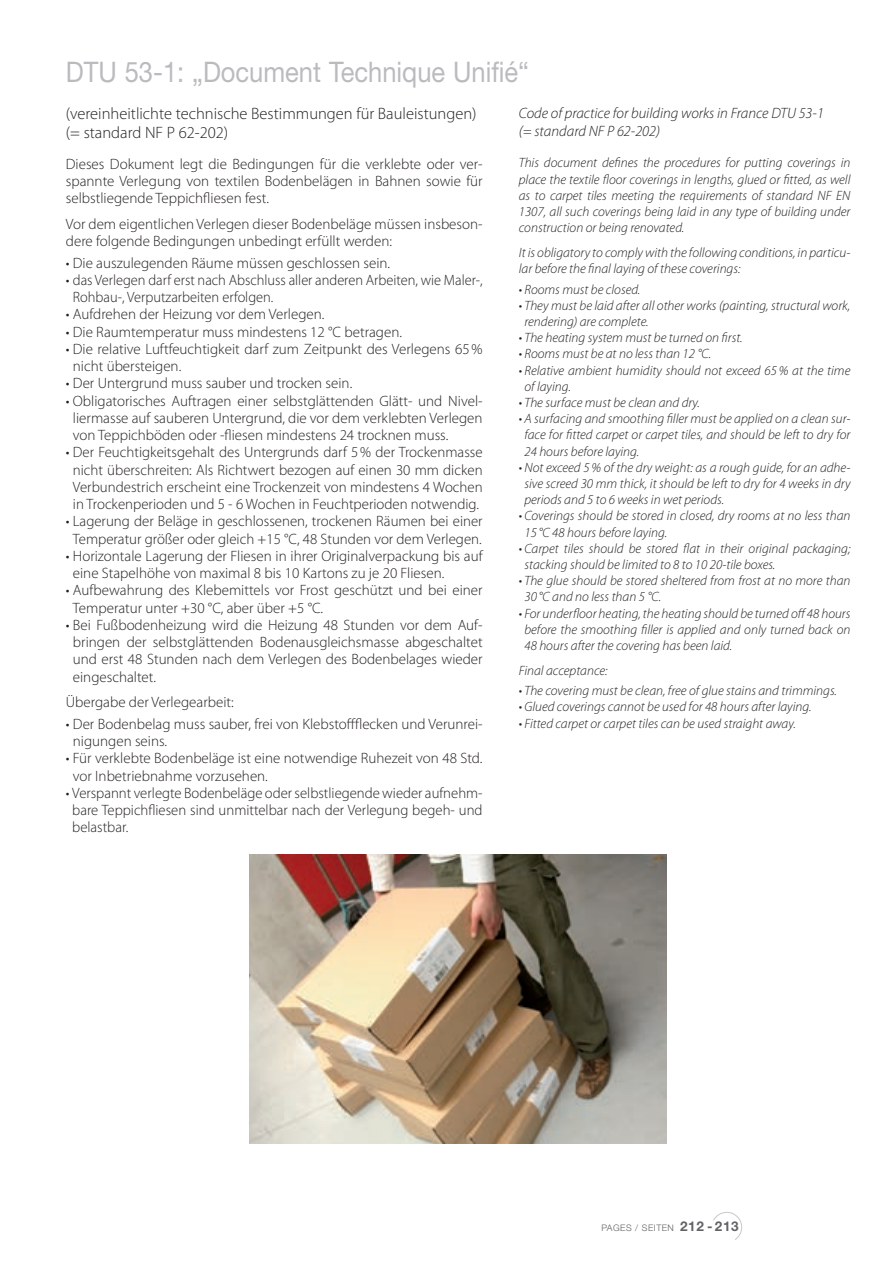
<style>
.page{position:relative;width:893px;height:1263px;background:#fff}
.page>*{position:absolute;margin:0;border:0;box-sizing:border-box;transform-origin:0 0}
.F-Titre__1{font:28.35px "Helvetica Neue";color:#babbbe;scale:.9 1}
.t1{font:300 16.5px/19.8px "Myriad Pro";color:#231f20}
.t2{font:300 15px/17.2px "Myriad Pro";color:#231f20}
.t3{font:italic 300 15px/18px "Myriad Pro";color:#231f20}
.t4{font:italic 300 13.5px/16.2px "Myriad Pro";color:#231f20}
.t5{font:300 9px "Helvetica Neue";letter-spacing:.05em;color:#636366}
.s1{font-weight:700;font-size:13.5px}
</style>
<div class="page">
<img style="left:250px;top:855px;width:416px;height:289px">
<svg style="left:713px;top:1212px;width:29px;height:28px"></svg>
<p class="F-Titre__1" style="left:66px;top:55px;width:516px">DTU 53-1: „Document Technique Unifié“</p>
<p class="t1" style="left:66px;top:103px;width:412px">(vereinheitlichte technische Bestimmungen für Bauleistungen) (= standard NF P 62-202)</p>
<p class="t2" style="left:66px;top:155px;width:418px;text-align:justify">Dieses Dokument legt die Bedingungen für die verklebte oder ver&shy;spannte Verlegung von textilen Bodenbelägen in Bahnen sowie für selbstliegende Teppichfliesen fest.</p>
<p class="t2" style="left:66px;top:215px;width:418px">Vor dem eigentlichen Verlegen dieser Bodenbeläge müssen insbeson&shy;dere folgende Bedingungen unbedingt erfüllt werden:</p>
<p class="t2" style="left:66px;top:254px;width:326px">• Die auszulegenden Räume müssen geschlossen sein.</p>
<p class="t2" style="left:73px;top:271px;width:411px;text-indent:-7px">• das Verlegen darf erst nach Abschluss aller anderen Arbeiten, wie Maler-,<br>Rohbau-, Verputzarbeiten erfolgen.</p>
<p class="t2" style="left:66px;top:306px;width:260px">• Aufdrehen der Heizung vor dem Verlegen.</p>
<p class="t2" style="left:66px;top:323px;width:338px">• Die Raumtemperatur muss mindestens 12 °C betragen.</p>
<p class="t2" style="left:73px;top:340px;width:411px;text-indent:-7px">• Die relative Luftfeuchtigkeit darf zum Zeitpunkt des Verlegens 65% nicht übersteigen.</p>
<p class="t2" style="left:66px;top:375px;width:288px">• Der Untergrund muss sauber und trocken sein.</p>
<p class="t2" style="left:73px;top:392px;width:411px;text-align:justify;text-indent:-7px">• Obligatorisches Auftragen einer selbstglättenden Glätt- und Nivel&shy;liermasse auf sauberen Untergrund, die vor dem verklebten Verlegen von Teppichböden oder -fliesen mindestens 24 trocknen muss.</p>
<p class="t2" style="left:66px;top:444px;width:418px;text-align:center">• Der Feuchtigkeitsgehalt des Untergrunds darf 5% der Trockenmasse nicht überschreiten: Als Richtwert bezogen auf einen 30 mm dicken Verbundestrich erscheint eine Trockenzeit von mindestens 4 Wochen in Trockenperioden und 5 - 6 Wochen in Feuchtperioden notwendig.</p>
<p class="t2" style="left:66px;top:513px;width:418px;text-align:center">• Lagerung der Beläge in geschlossenen, trockenen Räumen bei einer<br>Temperatur größer oder gleich +15 °C, 48 Stunden vor dem Verlegen.</p>
<p class="t2" style="left:73px;top:547px;width:411px;text-indent:-7px">• Horizontale Lagerung der Fliesen in ihrer Originalverpackung bis auf eine Stapelhöhe von maximal 8 bis 10 Kartons zu je 20 Fliesen.</p>
<p class="t2" style="left:73px;top:582px;width:411px;text-indent:-7px">• Aufbewahrung des Klebemittels vor Frost geschützt und bei einer<br>Temperatur unter +30 °C, aber über +5 °C.</p>
<p class="t2" style="left:73px;top:616px;width:411px;text-align:justify;text-indent:-7px">• Bei Fußbodenheizung wird die Heizung 48 Stunden vor dem Auf&shy;bringen der selbstglättenden Bodenausgleichsmasse abgeschaltet und erst 48 Stunden nach dem Verlegen des Bodenbelages wieder eingeschaltet.</p>
<p class="t2" style="left:66px;top:694px;width:169px">Übergabe der Verlegearbeit:</p>
<p class="t2" style="left:73px;top:715px;width:411px;text-indent:-7px">• Der Bodenbelag muss sauber, frei von Klebstoffflecken und Verunrei&shy;nigungen seins.</p>
<p class="t2" style="left:73px;top:750px;width:411px;text-indent:-7px">• Für verklebte Bodenbeläge ist eine notwendige Ruhezeit von 48 Std. vor Inbetriebnahme vorzusehen.</p>
<p class="t2" style="left:72px;top:784px;width:412px;text-align:justify;text-indent:-6px">• Verspannt verlegte Bodenbeläge oder selbstliegende wieder aufnehm&shy;bare Teppichfliesen sind unmittelbar nach der Verlegung begeh- und belastbar.</p>
<p class="t3" style="left:519px;top:103px;width:307px">Code of practice for building works in France DTU 53-1 (= standard NF P 62-202)</p>
<p class="t4" style="left:519px;top:155px;width:333px;text-align:justify">This document defines the procedures for putting coverings in place the textile floor coverings in lengths, glued or fitted, as well as to carpet tiles meeting the requirements of standard NF EN 1307, all such coverings being laid in any type of building under construction or being renovated.</p>
<p class="t4" style="left:519px;top:244px;width:333px">It is obligatory to comply with the following conditions, in particu&shy;lar before the final laying of these coverings:</p>
<p class="t4" style="left:519px;top:281px;width:123px">• Rooms must be closed.</p>
<p class="t4" style="left:524px;top:297px;width:327px;text-indent:-6px">• They must be laid after all other works (painting, structural work, rendering) are complete.</p>
<p class="t4" style="left:519px;top:329px;width:225px">• The heating system must be turned on first.</p>
<p class="t4" style="left:519px;top:346px;width:194px">• Rooms must be at no less than 12 °C.</p>
<p class="t4" style="left:524px;top:362px;width:327px;text-indent:-6px">• Relative ambient humidity should not exceed 65% at the time of laying.</p>
<p class="t4" style="left:519px;top:394px;width:183px">• The surface must be clean and dry.</p>
<p class="t4" style="left:524px;top:410px;width:327px;text-align:justify;text-indent:-6px">• A surfacing and smoothing filler must be applied on a clean sur&shy;face for fitted carpet or carpet tiles, and should be left to dry for 24 hours before laying.</p>
<p class="t4" style="left:524px;top:459px;width:327px;text-align:justify;text-indent:-6px">• Not exceed 5% of the dry weight: as a rough guide, for an adhe&shy;sive screed 30 mm thick, it should be left to dry for 4 weeks in dry periods and 5 to 6 weeks in wet periods.</p>
<p class="t4" style="left:524px;top:508px;width:328px;text-indent:-6px">• Coverings should be stored in closed, dry rooms at no less than<br>15 °C 48 hours before laying.</p>
<p class="t4" style="left:524px;top:540px;width:328px;text-indent:-6px">• Carpet tiles should be stored flat in their original packaging; stacking should be limited to 8 to 10 20-tile boxes.</p>
<p class="t4" style="left:524px;top:572px;width:328px;text-indent:-6px">• The glue should be stored sheltered from frost at no more than<br>30 °C and no less than 5 °C.</p>
<p class="t4" style="left:524px;top:605px;width:327px;text-align:justify;text-indent:-6px">• For underfloor heating, the heating should be turned off48 hours before the smoothing filler is applied and only turned back on 48 hours after the covering has been laid.</p>
<p class="t4" style="left:519px;top:662px;width:90px">Final acceptance:</p>
<p class="t4" style="left:519px;top:682px;width:320px">• The covering must be clean, free of glue stains and trimmings.</p>
<p class="t4" style="left:519px;top:699px;width:294px">• Glued coverings cannot be used for 48 hours after laying.</p>
<p class="t4" style="left:519px;top:715px;width:279px">• Fitted carpet or carpet tiles can be used straight away.</p>
<p class="t5" style="left:601px;top:1222px;width:139px">PAGES / SEITEN <span class="s1">212 -213</span></p>
</div>
